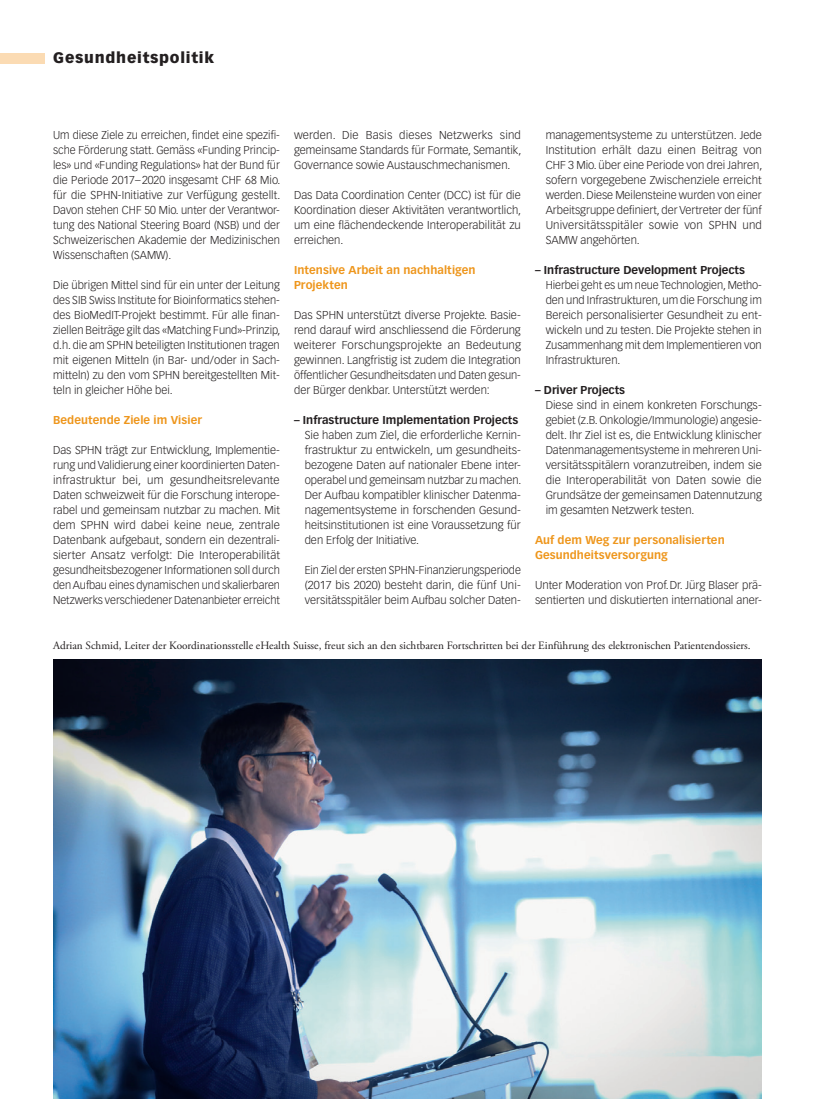
<style>
.page{position:relative;width:815px;height:1099px;background:#fff}
.page>*{position:absolute;margin:0;border:0;box-sizing:border-box;transform-origin:0 0}
.t1{font:900 15px "Vectora LT Std";letter-spacing:.05em;color:#231f20}
.Lauftext{font:300 11.25px/15px "Vectora LT Std";color:#231f20;text-align:justify}
.Legende{font:11.25px "Adobe Garamond Pro";color:#231f20}
.ZT_GP{font:700 11.25px/15px "Vectora LT Std";letter-spacing:.005em;color:#ee961c}
._2__Zwischentitel{font:700 11.25px "Vectora LT Std";color:#231f20}
</style>
<div class="page">
<div style="left:0;top:53px;width:45px;height:10px;background:#fbdbb3"></div>
<img style="left:53px;top:659px;width:709px;height:439px">
<h1 class="t1" style="left:53px;top:49px;width:162px">Gesundheitspolitik</h1>
<p class="Lauftext" style="left:53px;top:128px;width:229px">Um diese Ziele zu erreichen, findet eine spezifi&shy;sche Förderung statt. Gemäss «Funding Princip&shy;les» und «Funding Regulations» hat der Bund für die Periode 2017–2020 insgesamt CHF 68 Mio. für die SPHN-Initiative zur Verfügung gestellt.<br>Davon stehen CHF 50 Mio. unter der Verantwor&shy;tung des National Steering Board (NSB) und der Schweizerischen Akademie der Medizinischen Wissenschaften (SAMW).</p>
<p class="Lauftext" style="left:53px;top:278px;width:229px">Die übrigen Mittel sind für ein unter der Leitung des SIB Swiss Institute for Bioinformatics stehen&shy;des BioMedIT-Projekt bestimmt. Für alle finan&shy;ziellen Beiträge gilt das «Matching Fund»-Prinzip, d.h. die am SPHN beteiligten Institutionen tragen mit eigenen Mitteln (in Bar- und/oder in Sach&shy;mitteln) zu den vom SPHN bereitgestellten Mit&shy;teln in gleicher Höhe bei.</p>
<p class="ZT_GP" style="left:53px;top:413px;width:150px">Bedeutende Ziele im Visier</p>
<p class="Lauftext" style="left:53px;top:443px;width:228px">Das SPHN trägt zur Entwicklung, Implementie&shy;rung und Validierung einer koordinierten Daten&shy;infrastruktur bei, um gesundheitsrelevante Daten schweizweit für die Forschung interope&shy;rabel und gemeinsam nutzbar zu machen. Mit dem SPHN wird dabei keine neue, zentrale Datenbank aufgebaut, sondern ein dezentrali&shy;sierter Ansatz verfolgt: Die Interoperabilität gesundheitsbezogener Informationen soll durch den Aufbau eines dynamischen und skalierbaren Netzwerks verschiedener Datenanbieter erreicht</p>
<p class="Lauftext" style="left:546px;top:128px;width:218px">managementsysteme zu unterstützen. Jede Institution erhält dazu einen Beitrag von CHF 3 Mio. über eine Periode von drei Jahren, sofern vorgegebene Zwischenziele erreicht werden. Diese Meilensteine wurden von einer Arbeitsgruppe definiert, der Vertreter der fünf Universitätsspitäler sowie von SPHN und SAMW angehörten.</p>
<p class="_2__Zwischentitel" style="left:535px;top:263px;width:211px">– Infrastructure Development Projects</p>
<p class="Lauftext" style="left:546px;top:278px;width:218px">Hierbei geht es um neue Technologien, Metho&shy;den und Infrastrukturen, um die Forschung im Bereich personalisierter Gesundheit zu ent&shy;wickeln und zu testen. Die Projekte stehen in Zusammenhang mit dem Implementieren von Infrastrukturen.</p>
<p class="_2__Zwischentitel" style="left:535px;top:383px;width:92px">– Driver Projects</p>
<p class="Lauftext" style="left:546px;top:398px;width:218px">Diese sind in einem konkreten Forschungs&shy;gebiet (z.B. Onkologie/Immunologie) angesie&shy;delt. Ihr Ziel ist es, die Entwicklung klinischer Datenmanagementsysteme in mehreren Uni&shy;versitätsspitälern voranzutreiben, indem sie die Interoperabilität von Daten sowie die Grundsätze der gemeinsamen Datennutzung im gesamten Netzwerk testen.</p>
<p class="ZT_GP" style="left:535px;top:533px;width:191px">Auf dem Weg zur personalisierten<br>Gesundheitsversorgung</p>
<p class="Lauftext" style="left:535px;top:578px;width:228px">Unter Moderation von Prof.Dr. Jürg Blaser prä&shy;sentierten und diskutierten international aner-</p>
<p class="Legende" style="left:53px;top:639px;width:699px">Adrian Schmid, Leiter der Koordinationsstelle eHealth Suisse, freut sich an den sichtbaren Fortschritten bei der Einführung des elektronischen Patientendossiers.</p>
<p class="Lauftext" style="left:294px;top:128px;width:229px">werden. Die Basis dieses Netzwerks sind gemeinsame Standards für Formate, Semantik, Governance sowie Austauschmechanismen.</p>
<p class="Lauftext" style="left:294px;top:188px;width:229px">Das Data Coordination Center (DCC) ist für die Koordination dieser Aktivitäten verantwortlich, um eine flächendeckende Interoperabilität zu erreichen.</p>
<p class="ZT_GP" style="left:294px;top:263px;width:183px">Intensive Arbeit an nachhaltigen<br>Projekten</p>
<p class="Lauftext" style="left:294px;top:308px;width:228px">Das SPHN unterstützt diverse Projekte. Basie&shy;rend darauf wird anschliessend die Förderung weiterer Forschungsprojekte an Bedeutung gewinnen. Langfristig ist zudem die Integration öffentlicher Gesundheitsdaten und Daten gesun&shy;der Bürger denkbar. Unterstützt werden:</p>
<p class="_2__Zwischentitel" style="left:294px;top:413px;width:226px">– Infrastructure Implementation Projects</p>
<p class="Lauftext" style="left:305px;top:428px;width:218px">Sie haben zum Ziel, die erforderliche Kernin&shy;frastruktur zu entwickeln, um gesundheits&shy;bezogene Daten auf nationaler Ebene inter&shy;operabel und gemeinsam nutzbar zu machen.<br>Der Aufbau kompatibler klinischer Datenma&shy;nagementsysteme in forschenden Gesund&shy;heitsinstitutionen ist eine Voraussetzung für den Erfolg der Initiative.</p>
<p class="Lauftext" style="left:305px;top:563px;width:218px">Ein Ziel der ersten SPHN-Finanzierungsperiode (2017 bis 2020) besteht darin, die fünf Uni&shy;versitätsspitäler beim Aufbau solcher Daten-</p>
</div>
